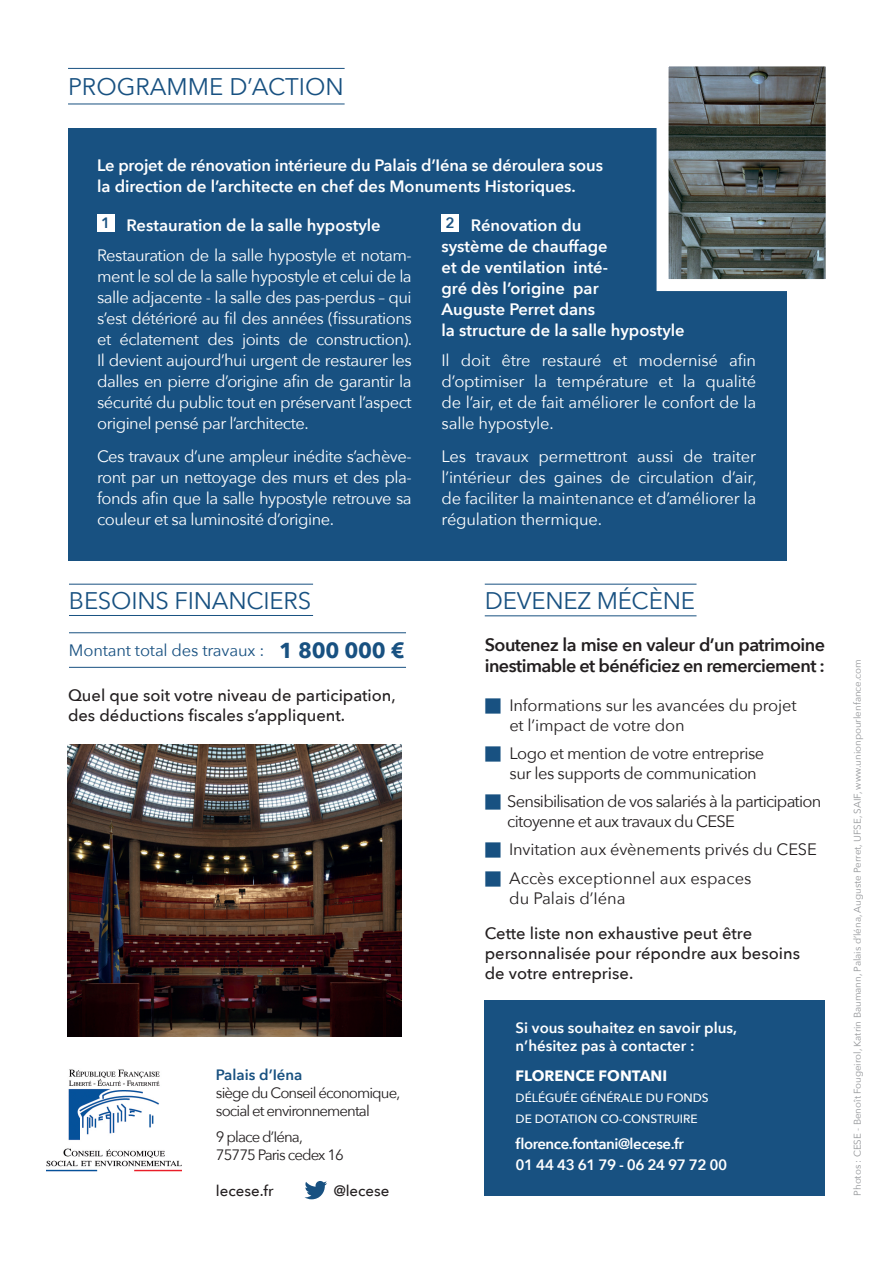
<style>
.page{position:relative;width:893px;height:1263px;background:#fff}
.page>*{position:absolute;margin:0;border:0;box-sizing:border-box;transform-origin:0 0}
.t1{font:24px "Avenir Next";letter-spacing:-.01em;color:#185181}
.t2{font:600 18px/21px "Avenir Next";letter-spacing:-.03em;color:#231f20}
.t3{font:16.5px/21px "Avenir Next";letter-spacing:-.03em;color:#fff;text-align:justify}
.t4{font:600 16.5px/21px "Avenir Next";color:#fff}
.t5{font:500 16.5px/19.8px "Avenir Next";color:#231f20}
.t6{font:16.5px/19.8px "Avenir Next";letter-spacing:-.03em;color:#231f20}
.t7{font:16.5px/19.8px "Avenir Next";letter-spacing:-.01em;color:#231f20}
.t8{font:16.5px/19.8px "Avenir Next";color:#231f20}
.t9{font:16.5px "Avenir Next";letter-spacing:-.01em;color:#185181}
.t10{font:15px/18px "Avenir Next";letter-spacing:-.06em;color:#231f20}
.t11{font:600 15px/18px "Avenir Next";color:#fff}
.t12{font:600 15px/21px "Avenir Next";letter-spacing:-.03em;color:#fff}
.t13{font:500 15px "Avenir Next";color:#231f20}
.t14{font:700 15px "Avenir Next";color:#fff}
.t15{font:600 15px "Avenir Next";color:#185181}
.t16{font:500 12px/21px "Avenir Next";color:#fff}
.t17{font:9.75px "Avenir Next";color:#939598}
.s1{font-weight:600}
.s2{font-weight:700;font-size:21.6px}
.s3{color:#185181}
</style>
<div class="page">
<div style="left:68px;top:129px;width:719px;height:432px;background:#185181"></div>
<div style="left:97px;top:214px;width:17px;height:17px;background:#fff"></div>
<div style="left:441px;top:214px;width:18px;height:17px;background:#fff"></div>
<img style="left:67px;top:745px;width:334px;height:292px">
<svg style="left:651px;top:66px;width:175px;height:226px"></svg>
<div style="left:485px;top:1000px;width:340px;height:196px;background:#185181"></div>
<img style="left:47px;top:1069px;width:135px;height:103px">
<svg style="left:304px;top:1181px;width:23px;height:18px"></svg>
<hr style="left:68px;top:104px;width:277px;height:1px;background:#185181">
<hr style="left:68px;top:68px;width:277px;height:1px;background:#185181">
<hr style="left:485px;top:615px;width:211px;height:1px;background:#185181">
<hr style="left:485px;top:584px;width:211px;height:1px;background:#185181">
<hr style="left:69px;top:615px;width:244px;height:1px;background:#185181">
<hr style="left:69px;top:584px;width:244px;height:1px;background:#185181">
<hr style="left:69px;top:667px;width:337px;height:1px;background:#185181">
<hr style="left:69px;top:632px;width:337px;height:1px;background:#185181">
<h1 class="t1" style="left:68px;top:66px;width:277px">PROGRAMME D’ACTION</h1>
<p class="t4" style="left:97px;top:155px;width:507px">Le projet de rénovation intérieure du Palais d’Iéna se déroulera sous la direction de l’architecte en chef des Monuments Historiques.</p>
<p class="t3" style="left:97px;top:210px;width:316px;line-height:29.5px"><sup>1</sup> <span class="s1">Restauration de la salle hypostyle<br></span>Restauration de la salle hypostyle et notam-</p>
<p class="t3" style="left:97px;top:265px;width:317px">ment le sol de la salle hypostyle et celui de la salle adjacente - la salle des pas-perdus – qui s’est détérioré au fil des années (fissurations et éclatement des joints de construction).<br>Il devient aujourd’hui urgent de restaurer les dalles en pierre d’origine afin de garantir la sécurité du public tout en préservant l’aspect originel pensé par l’architecte.</p>
<p class="t3" style="left:97px;top:445px;width:316px">Ces travaux d’une ampleur inédite s’achève&shy;ront par un nettoyage des murs et des pla&shy;fonds afin que la salle hypostyle retrouve sa couleur et sa luminosité d’origine.</p>
<p class="t4" style="left:441px;top:214px;width:245px"><sup>2</sup> Rénovation du<br>système de chauffage<br>et de ventilation inté-<br>gré dès l’origine par<br>Auguste Perret dans<br>la structure de la salle hypostyle</p>
<p class="t3" style="left:441px;top:349px;width:316px">Il doit être restauré et modernisé afin d’optimiser la température et la qualité de l’air, et de fait améliorer le confort de la salle hypostyle.</p>
<p class="t3" style="left:441px;top:445px;width:317px">Les travaux permettront aussi de traiter l’intérieur des gaines de circulation d’air, de faciliter la maintenance et d’améliorer la régulation thermique.</p>
<h1 class="t1" style="left:69px;top:580px;width:244px">BESOINS FINANCIERS</h1>
<p class="t9" style="left:69px;top:636px;width:337px">Montant total des travaux : <span class="s2">1 800 000 €</span></p>
<p class="t5" style="left:68px;top:684px;width:329px">Quel que soit votre niveau de participation, des déductions fiscales s’appliquent.</p>
<p class="t15" style="left:216px;top:1062px;width:88px">Palais d’Iéna</p>
<p class="t10" style="left:216px;top:1083px;width:186px">siège du Conseil économique, social et environnemental</p>
<p class="t10" style="left:216px;top:1127px;width:130px">9 place d’Iéna,<br>75775 Paris cedex 16</p>
<p class="t13" style="left:216px;top:1178px;width:59px">lecese.fr</p>
<p class="t13" style="left:334px;top:1178px;width:57px">@lecese</p>
<h1 class="t1" style="left:485px;top:580px;width:212px">DEVENEZ MÉCÈNE</h1>
<p class="t2" style="left:485px;top:634px;width:342px">Soutenez la mise en valeur d’un patrimoine inestimable et bénéficiez en remerciement :</p>
<p class="t7" style="left:509px;top:695px;width:289px;text-indent:-25px"><span class="s3">■</span> Informations sur les avancées du projet et l’impact de votre don</p>
<p class="t6" style="left:509px;top:743px;width:256px;text-indent:-25px"><span class="s3">■</span> Logo et mention de votre entreprise sur les supports de communication</p>
<p class="t6" style="left:507px;top:791px;width:316px;text-indent:-23px"><span class="s3">■</span> Sensibilisation de vos salariés à la participation citoyenne et aux travaux du CESE</p>
<p class="t7" style="left:485px;top:839px;width:334px"><span class="s3">■</span> Invitation aux évènements privés du CESE</p>
<p class="t8" style="left:509px;top:867px;width:244px;text-indent:-24px"><span class="s3">■</span> Accès exceptionnel aux espaces du Palais d’Iéna</p>
<p class="t5" style="left:485px;top:923px;width:317px">Cette liste non exhaustive peut être personnalisée pour répondre aux besoins de votre entreprise.</p>
<p class="t11" style="left:516px;top:1018px;width:223px">Si vous souhaitez en savoir plus, n’hésitez pas à contacter :</p>
<p class="t14" style="left:516px;top:1063px;width:153px">FLORENCE FONTANI</p>
<p class="t16" style="left:516px;top:1087px;width:195px">DÉLÉGUÉE GÉNÉRALE DU FONDS<br>DE DOTATION CO-CONSTRUIRE</p>
<p class="t12" style="left:516px;top:1133px;width:213px">florence.fontani@lecese.fr<br>01 44 43 61 79 - 06 24 97 72 00</p>
<p class="t17" style="left:849px;top:1196px;width:538px;rotate:-90deg">Photos : CESE - Benoît Fougeirol, Katrin Baumann, Palais d’léna, Auguste Perret, UFSE, SAIF, www.unionpourlenfance.com</p>
</div>
